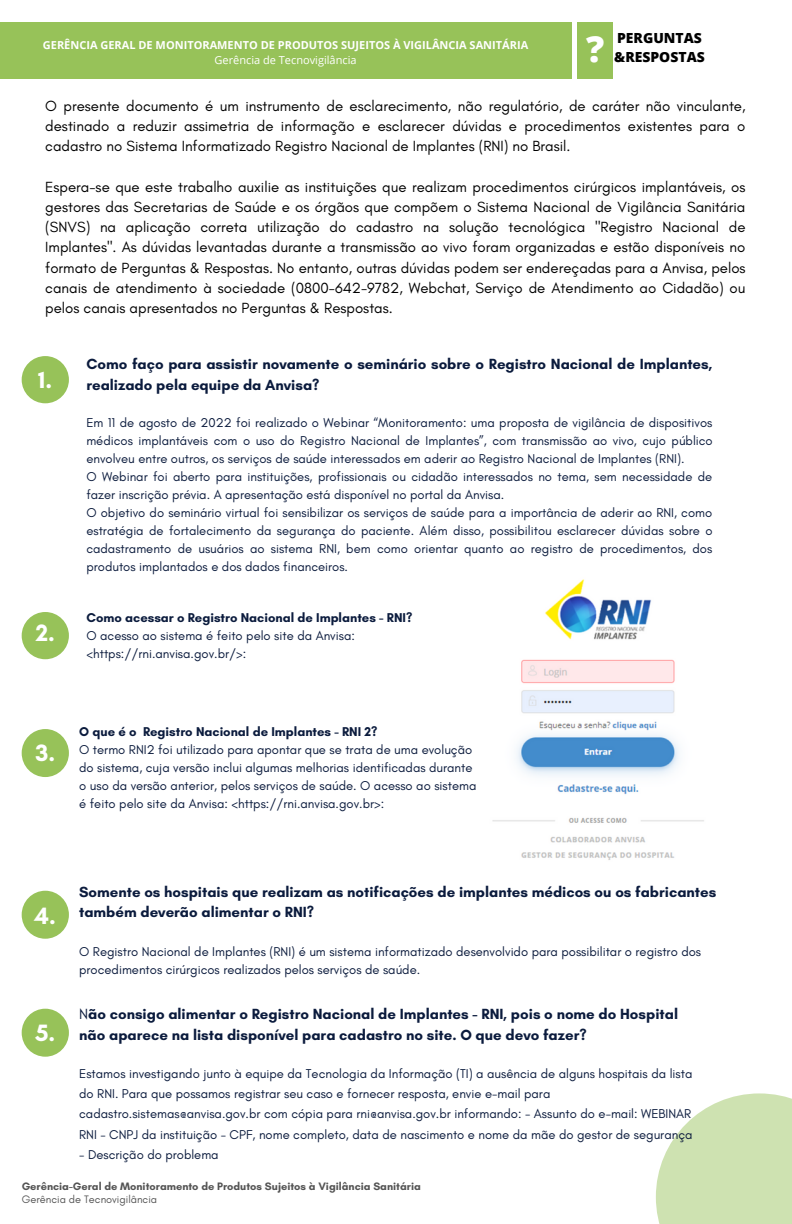
<style>
.page{position:relative;width:792px;height:1224px;background:#fff}
.page>*{position:absolute;margin:0;border:0;box-sizing:border-box;transform-origin:0 0}
.t1{font:800 36.1px "Open Sans";color:#fff}
.t2{font:700 24.1px "Glacial Indifference";color:#fff}
.t3{font:15px/20.2px "Glacial Indifference";color:#000;text-align:justify}
.t4{font:700 15px/21px "Glacial Indifference";color:#0b1b3d}
.t5{font:800 13.9px/19.4px "Open Sans";color:#000}
.t6{font:13px/18px "Glacial Indifference";color:#0b1b3d}
.t7{font:700 13px "Glacial Indifference";color:#0b1b3d}
.t8{font:700 11px "Glacial Indifference";color:#545454}
.t9{font:700 11px "Open Sans";color:#fff}
.t10{font:11px "Glacial Indifference";color:#545454}
.t11{font:11px "Open Sans";color:#fff}
.s1{font-weight:400}
</style>
<div class="page">
<div style="left:22px;top:356px;width:47px;height:47px;background:#97c259;border-radius:50%"></div>
<div style="left:22px;top:612px;width:47px;height:47px;background:#97c259;border-radius:50%"></div>
<svg style="left:656px;top:1093px;width:136px;height:131px;background:#d5e6bc"></svg>
<div style="left:22px;top:729px;width:47px;height:48px;background:#97c259;border-radius:50%"></div>
<div style="left:0;top:22px;width:571px;height:57px;background:#97c259"></div>
<div style="left:577px;top:22px;width:36px;height:57px;background:#97c259"></div>
<div style="left:22px;top:1009px;width:47px;height:48px;background:#97c259;border-radius:50%"></div>
<div style="left:22px;top:891px;width:47px;height:48px;background:#97c259;border-radius:50%"></div>
<img style="left:492px;top:579px;width:212px;height:281px">
<h1 class="t1" style="left:586px;top:24px;width:20px">?</h1>
<p class="t5" style="left:614px;top:28px;width:92px">PERGUNTAS &amp;RESPOSTAS</p>
<p class="t9" style="left:43px;top:37px;width:487px">GERÊNCIA GERAL DE MONITORAMENTO DE PRODUTOS SUJEITOS À VIGILÂNCIA SANITÁRIA</p>
<p class="t11" style="left:215px;top:53px;width:144px">Gerência de Tecnovigilância</p>
<p class="t3" style="left:45px;top:95px;width:702px">O presente documento é um instrumento de esclarecimento, não regulatório, de caráter não vinculante, destinado a reduzir assimetria de informação e esclarecer dúvidas e procedimentos existentes para o cadastro no Sistema Informatizado Registro Nacional de Implantes (RNI) no Brasil.</p>
<p class="t3" style="left:45px;top:176px;width:702px">Espera-se que este trabalho auxilie as instituições que realizam procedimentos cirúrgicos implantáveis, os gestores das Secretarias de Saúde e os órgãos que compõem o Sistema Nacional de Vigilância Sanitária (SNVS) na aplicação correta utilização do cadastro na solução tecnológica "Registro Nacional de Implantes". As dúvidas levantadas durante a transmissão ao vivo foram organizadas e estão disponíveis no formato de Perguntas &amp; Respostas. No entanto, outras dúvidas podem ser endereçadas para a Anvisa, pelos canais de atendimento à sociedade (0800-642-9782, Webchat, Serviço de Atendimento ao Cidadão) ou pelos canais apresentados no Perguntas &amp; Respostas.</p>
<h2 class="t2" style="left:38px;top:365px;width:15px">1.</h2>
<h2 class="t2" style="left:36px;top:619px;width:21px">2.</h2>
<p class="t4" style="left:86px;top:354px;width:628px">Como faço para assistir novamente o seminário sobre o Registro Nacional de Implantes, realizado pela equipe da Anvisa?</p>
<p class="t6" style="left:86px;top:413px;width:628px">Em 11 de agosto de 2022 foi realizado o Webinar “Monitoramento: uma proposta de vigilância de dispositivos médicos implantáveis com o uso do Registro Nacional de Implantes”, com transmissão ao vivo, cujo público envolveu entre outros, os serviços de saúde interessados em aderir ao Registro Nacional de Implantes (RNI).<br>O Webinar foi aberto para instituições, profissionais ou cidadão interessados no tema, sem necessidade de fazer inscrição prévia. A apresentação está disponível no portal da Anvisa.<br>O objetivo do seminário virtual foi sensibilizar os serviços de saúde para a importância de aderir ao RNI, como estratégia de fortalecimento da segurança do paciente. Além disso, possibilitou esclarecer dúvidas sobre o cadastramento de usuários ao sistema RNI, bem como orientar quanto ao registro de procedimentos, dos produtos implantados e dos dados financeiros.</p>
<p class="t7" style="left:86px;top:610px;width:327px">Como acessar o Registro Nacional de Implantes - RNI?</p>
<p class="t6" style="left:86px;top:627px;width:270px">O acesso ao sistema é feito pelo site da Anvisa: &lt;https://rni.anvisa.gov.br/&gt;:</p>
<h2 class="t2" style="left:35px;top:738px;width:21px">3.</h2>
<p class="t7" style="left:79px;top:724px;width:300px">O que é o Registro Nacional de Implantes - RNI 2?</p>
<p class="t6" style="left:79px;top:741px;width:399px">O termo RNI2 foi utilizado para apontar que se trata de uma evolução do sistema, cuja versão inclui algumas melhorias identificadas durante o uso da versão anterior, pelos serviços de saúde. O acesso ao sistema é feito pelo site da Anvisa: &lt;https://rni.anvisa.gov.br&gt;:</p>
<h2 class="t2" style="left:35px;top:902px;width:23px">4.</h2>
<p class="t4" style="left:79px;top:881px;width:639px;line-height:20.2px">Somente os hospitais que realizam as notificações de implantes médicos ou os fabricantes também deverão alimentar o RNI?</p>
<p class="t6" style="left:79px;top:943px;width:623px">O Registro Nacional de Implantes (RNI) é um sistema informatizado desenvolvido para possibilitar o registro dos procedimentos cirúrgicos realizados pelos serviços de saúde.</p>
<p class="t4" style="left:79px;top:1004px;width:600px"><span class="s1">N</span>ão consigo alimentar o Registro Nacional de Implantes - RNI, pois o nome do Hospital não aparece na lista disponível para cadastro no site. O que devo fazer?</p>
<p class="t6" style="left:79px;top:1063px;width:615px;line-height:20.2px">Estamos investigando junto à equipe da Tecnologia da Informação (TI) a ausência de alguns hospitais da lista do RNI. Para que possamos registrar seu caso e fornecer resposta, envie e-mail para cadastro.sistemas@anvisa.gov.br com cópia para rni@anvisa.gov.br informando: - Assunto do e-mail: WEBINAR RNI - CNPJ da instituição - CPF, nome completo, data de nascimento e nome da mãe do gestor de segurança</p>
<p class="t6" style="left:79px;top:1145px;width:141px">- Descrição do problema</p>
<p class="t8" style="left:22px;top:1180px;width:401px">Gerência-Geral de Monitoramento de Produtos Sujeitos à Vigilância Sanitária</p>
<p class="t10" style="left:22px;top:1192px;width:137px">Gerência de Tecnovigilância</p>
<h2 class="t2" style="left:35px;top:1018px;width:21px">5.</h2>
</div>
